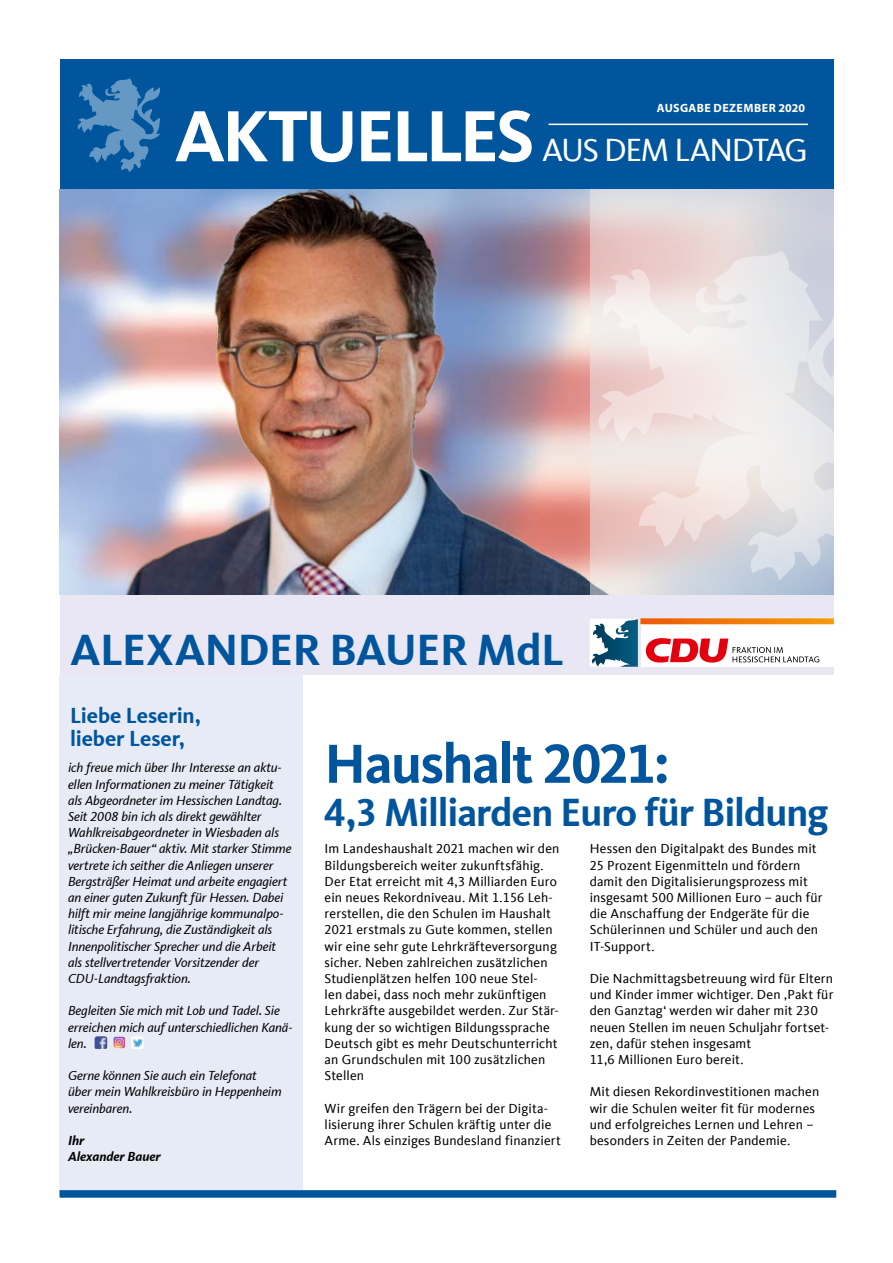
<style>
.page{position:relative;width:893px;height:1263px;background:#fff}
.page>*{position:absolute;margin:0;border:0;box-sizing:border-box;transform-origin:0 0}
.t1{font:700 75px "CDU Kievit Tab";letter-spacing:-.045em;color:#fff}
.t2{font:700 57px "CDU Kievit Tab";letter-spacing:-.025em;color:#00559d}
.t3{font:700 45px "CDU Kievit Tab";letter-spacing:-.01em;color:#00559d}
.t4{font:700 40.5px "CDU Kievit Tab";letter-spacing:-.02em;color:#00559d}
.t5{font:33px "CDU Kievit Tab";letter-spacing:-.045em;color:#fff}
.t6{font:700 22.5px/22.5px "CDU Kievit Tab";letter-spacing:-.005em;color:#00559d}
.t7{font:13.5px/16.2px "CDU Kievit Tab";letter-spacing:.01em;color:#000}
.t8{font:italic 13.5px/16.2px "CDU Kievit Tab";letter-spacing:-.01em;color:#000}
.t9{font:italic 700 13.5px/16.2px "CDU Kievit Tab";letter-spacing:-.005em;color:#000}
.t10{font:700 12px "Myriad Pro";letter-spacing:.035em;color:#fff}
</style>
<div class="page">
<div style="left:60px;top:675px;width:243px;height:519px;background:#e7ebf6"></div>
<div style="left:60px;top:60px;width:773px;height:615px;background:#e8e7f3"></div>
<img style="left:60px;top:189px;width:530px;height:405px">
<div style="left:60px;top:60px;width:773px;height:129px;background:#00559d"></div>
<svg style="left:77px;top:78px;width:83px;height:94px"></svg>
<hr style="left:549px;top:124px;width:259px;height:1px;background:#fff">
<div style="left:641px;top:624px;width:192px;height:43px;background:#fff"></div>
<img style="left:641px;top:619px;width:192px;height:5px">
<svg style="left:645px;top:638px;width:174px;height:25px"></svg>
<img style="left:590px;top:619px;width:48px;height:48px">
<svg style="left:590px;top:189px;width:243px;height:405px;background:#dbd4d8"></svg>
<svg style="left:596px;top:251px;width:237px;height:329px"></svg>
<div style="left:60px;top:1190px;width:776px;height:8px;background:#00559d"></div>
<svg style="left:95px;top:1036px;width:12px;height:13px"></svg>
<svg style="left:131px;top:1036px;width:13px;height:13px"></svg>
<svg style="left:113px;top:1036px;width:12px;height:13px"></svg>
<h1 class="t1" style="left:174px;top:92px;width:362px">AKTUELLES</h1>
<p class="t10" style="left:657px;top:101px;width:150px">AUSGABE DEZEMBER 2020</p>
<h3 class="t5" style="left:542px;top:132px;width:267px">AUS DEM LANDTAG</h3>
<h3 class="t3" style="left:70px;top:624px;width:495px">ALEXANDER BAUER MdL</h3>
<h3 class="t6" style="left:70px;top:704px;width:132px">Liebe Leserin, lieber Leser,</h3>
<p class="t8" style="left:68px;top:760px;width:225px">ich freue mich über Ihr Interesse an aktu&shy;ellen Informationen zu meiner Tätigkeit<br>als Abgeordneter im Hessischen Landtag.<br>Seit 2008 bin ich als direkt gewählter Wahlkreisabgeordneter in Wiesbaden als „Brücken-Bauer“ aktiv. Mit starker Stimme vertrete ich seither die Anliegen unserer Bergsträßer Heimat und arbeite engagiert an einer guten Zukunft für Hessen. Dabei hilft mir meine langjährige kommunalpo&shy;litische Erfahrung, die Zuständigkeit als Innenpolitischer Sprecher und die Arbeit als stellvertretender Vorsitzender der CDU-Landtagsfraktion.</p>
<p class="t8" style="left:68px;top:1003px;width:226px">Begleiten Sie mich mit Lob und Tadel. Sie erreichen mich auf unterschiedlichen Kanä&shy;len.</p>
<p class="t8" style="left:68px;top:1068px;width:215px">Gerne können Sie auch ein Telefonat über mein Wahlkreisbüro in Heppenheim vereinbaren.</p>
<p class="t9" style="left:68px;top:1132px;width:94px">Ihr<br>Alexander Bauer</p>
<h2 class="t2" style="left:325px;top:730px;width:347px">Haushalt 2021:</h2>
<h3 class="t4" style="left:325px;top:789px;width:506px">4,3 Milliarden Euro für Bildung</h3>
<p class="t7" style="left:325px;top:841px;width:236px">Im Landeshaushalt 2021 machen wir den Bildungsbereich weiter zukunftsfähig.<br>Der Etat erreicht mit 4,3 Milliarden Euro ein neues Rekordniveau. Mit 1.156 Leh&shy;rerstellen, die den Schulen im Haushalt 2021 erstmals zu Gute kommen, stellen wir eine sehr gute Lehrkräfteversorgung sicher. Neben zahlreichen zusätzlichen Studienplätzen helfen 100 neue Stel-<br>len dabei, dass noch mehr zukünftigen Lehrkräfte ausgebildet werden. Zur Stär&shy;kung der so wichtigen Bildungssprache Deutsch gibt es mehr Deutschunterricht an Grundschulen mit 100 zusätzlichen Stellen</p>
<p class="t7" style="left:325px;top:1100px;width:238px">Wir greifen den Trägern bei der Digita&shy;lisierung ihrer Schulen kräftig unter die<br>Arme. Als einziges Bundesland finanziert</p>
<p class="t7" style="left:590px;top:841px;width:234px">Hessen den Digitalpakt des Bundes mit 25 Prozent Eigenmitteln und fördern damit den Digitalisierungsprozess mit insgesamt 500 Millionen Euro – auch für die Anschaffung der Endgeräte für die Schülerinnen und Schüler und auch den IT-Support.</p>
<p class="t7" style="left:590px;top:970px;width:245px">Die Nachmittagsbetreuung wird für Eltern und Kinder immer wichtiger. Den ‚Pakt für den Ganztag‘ werden wir daher mit 230 neuen Stellen im neuen Schuljahr fortset&shy;zen, dafür stehen insgesamt<br>11,6 Millionen Euro bereit.</p>
<p class="t7" style="left:590px;top:1084px;width:231px">Mit diesen Rekordinvestitionen machen wir die Schulen weiter fit für modernes und erfolgreiches Lernen und Lehren – besonders in Zeiten der Pandemie.</p>
</div>
